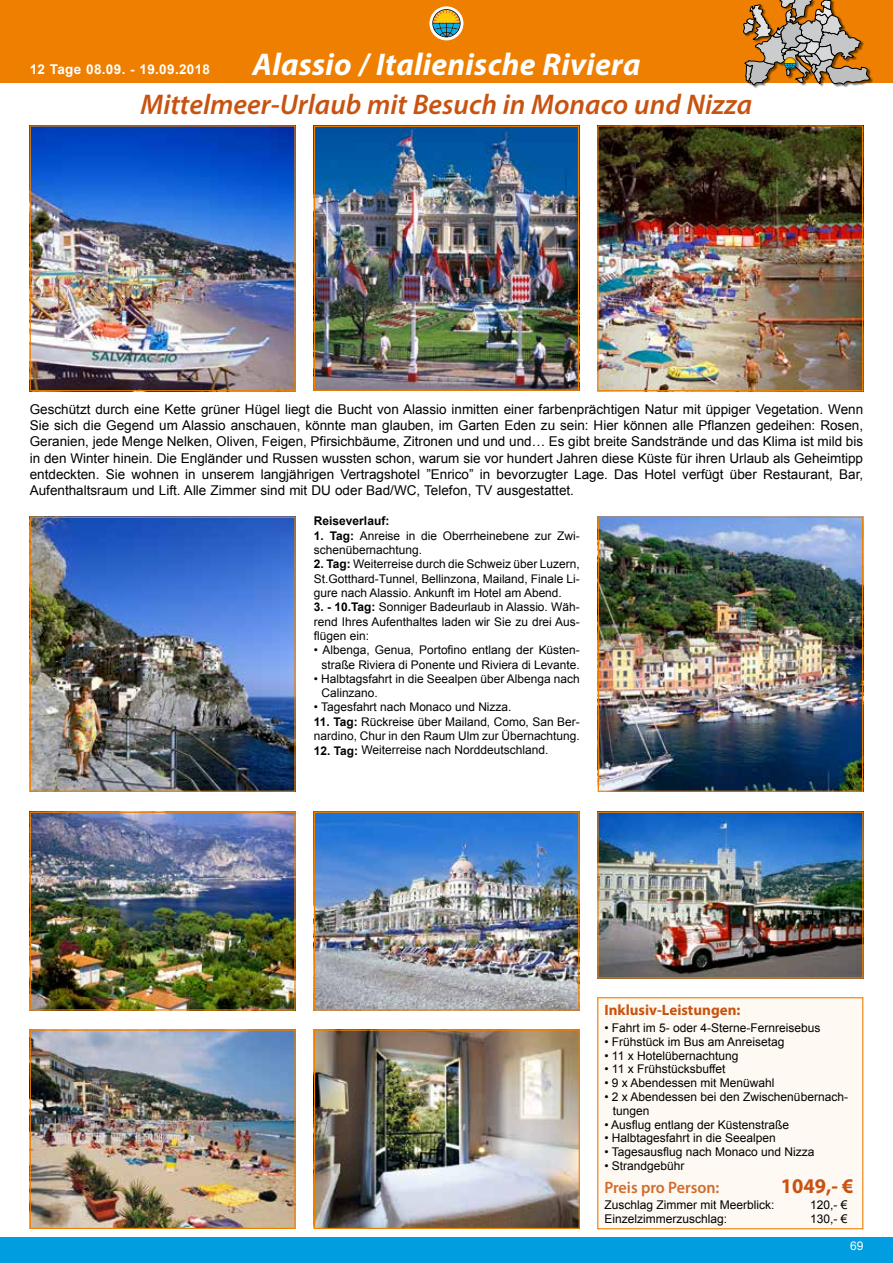
<style>
.page{position:relative;width:893px;height:1263px;background:#fff}
.page>*{position:absolute;margin:0;border:0;box-sizing:border-box;transform-origin:0 0}
.t1{font:italic 700 31.5px "Myriad Pro";letter-spacing:.01em;color:#fff}
.t2{font:italic 600 28.5px "Myriad Pro";color:#c85310}
.t3{font:700 21px "Myriad Pro";color:#c85310}
.t4{font:600 16.5px "Myriad Pro";color:#d06c2d}
.t5{font:700 15px "Myriad Pro";color:#c85310}
.t6{font:13.5px/16.2px "Arial";color:#000;text-align:justify}
.t7{font:700 13.5px "Arial";letter-spacing:.025em;color:#fff}
.t8{font:12px/13.8px "Arial";color:#000}
.t9{font:700 12px "Arial";color:#000}
.t10{font:12px "Arial";color:#fff}
.t11{font:11.85px/14.2px "Arial";color:#000}
.s1{font-weight:700}
.s2{font-weight:700;font-size:11.85px}
</style>
<div class="page">
<div style="left:0;top:1237px;width:893px;height:26px;background:#009ee0"></div>
<div style="left:0;top:0;width:893px;height:83px;background:#ee7f00"></div>
<div style="left:743px;top:1px;width:130px;height:88px;background:#000;opacity:.5"></div>
<div style="left:597px;top:997px;width:267px;height:233px;background:#fff9f3"></div>
<svg style="left:743px;top:0;width:127px;height:86px"></svg>
<img style="left:32px;top:127px;width:262px;height:262px">
<div style="left:30px;top:125px;width:266px;height:266px;border:1px solid #ee7f00"></div>
<img style="left:599px;top:127px;width:262px;height:262px">
<div style="left:597px;top:125px;width:266px;height:266px;border:1px solid #ee7f00"></div>
<img style="left:316px;top:128px;width:261px;height:261px">
<div style="left:314px;top:126px;width:265px;height:265px;border:1px solid #ee7f00"></div>
<img style="left:316px;top:1031px;width:262px;height:196px">
<div style="left:314px;top:1029px;width:266px;height:200px;border:1px solid #ee7f00"></div>
<img style="left:32px;top:1031px;width:262px;height:196px">
<div style="left:30px;top:1029px;width:266px;height:200px;border:1px solid #ee7f00"></div>
<img style="left:599px;top:814px;width:262px;height:162px">
<div style="left:597px;top:812px;width:266px;height:166px;border:1px solid #ee7f00"></div>
<img style="left:600px;top:519px;width:261px;height:271px">
<div style="left:598px;top:517px;width:265px;height:275px;border:1px solid #ee7f00"></div>
<img style="left:32px;top:519px;width:262px;height:271px">
<div style="left:30px;top:517px;width:266px;height:275px;border:1px solid #ee7f00"></div>
<img style="left:32px;top:814px;width:262px;height:194px">
<div style="left:30px;top:812px;width:266px;height:198px;border:1px solid #ee7f00"></div>
<img style="left:316px;top:814px;width:261px;height:194px">
<div style="left:314px;top:812px;width:265px;height:198px;border:1px solid #ee7f00"></div>
<svg style="left:429px;top:6px;width:34px;height:34px"></svg>
<svg style="left:432px;top:9px;width:29px;height:28px"></svg>
<h1 class="t1" style="left:252px;top:44px;width:390px">Alassio / Italienische Riviera</h1>
<h2 class="t2" style="left:140px;top:86px;width:613px">Mittelmeer-Urlaub mit Besuch in Monaco und Nizza</h2>
<p class="t7" style="left:30px;top:61px;width:182px">12 Tage 08.09. - 19.09.2018</p>
<p class="t6" style="left:30px;top:401px;width:835px">Geschützt durch eine Kette grüner Hügel liegt die Bucht von Alassio inmitten einer farbenprächtigen Natur mit üppiger Vegetation. Wenn Sie sich die Gegend um Alassio anschauen, könnte man glauben, im Garten Eden zu sein: Hier können alle Pflanzen gedeihen: Rosen, Geranien, jede Menge Nelken, Oliven, Feigen, Pfirsichbäume, Zitronen und und und… Es gibt breite Sandstrände und das Klima ist mild bis in den Winter hinein. Die Engländer und Russen wussten schon, warum sie vor hundert Jahren diese Küste für ihren Urlaub als Geheimtipp entdeckten. Sie wohnen in unserem langjährigen Vertragshotel ”Enrico” in bevorzugter Lage. Das Hotel verfügt über Restaurant, Bar, Aufenthaltsraum und Lift. Alle Zimmer sind mit DU oder Bad/WC, Telefon, TV ausgestattet.</p>
<p class="t9" style="left:314px;top:513px;width:77px">Reiseverlauf:</p>
<p class="t11" style="left:314px;top:529px;width:267px"><span class="s1">1. Tag:</span> Anreise in die Oberrheinebene zur Zwi&shy;schenübernachtung.</p>
<p class="t11" style="left:314px;top:557px;width:267px;text-align:justify"><span class="s1">2. Tag:</span> Weiterreise durch die Schweiz über Luzern, St.Gotthard-Tunnel, Bellinzona, Mailand, Finale Li&shy;gure nach Alassio. Ankunft im Hotel am Abend.</p>
<p class="t11" style="left:314px;top:600px;width:267px;text-align:justify"><span class="s1">3. - 10.Tag:</span> Sonniger Badeurlaub in Alassio. Wäh&shy;rend Ihres Aufenthaltes laden wir Sie zu drei Aus&shy;flügen ein:</p>
<p class="t11" style="left:314px;top:643px;width:267px;text-align:right">• Albenga, Genua, Portofino entlang der Küsten&shy;straße Riviera di Ponente und Riviera di Levante.</p>
<p class="t11" style="left:321px;top:672px;width:260px;text-indent:-8px">• Halbtagsfahrt in die Seealpen über Albenga nach<br>Calinzano.</p>
<p class="t11" style="left:314px;top:700px;width:199px">• Tagesfahrt nach Monaco und Nizza.</p>
<p class="t11" style="left:314px;top:715px;width:267px"><span class="s1">11. Tag:</span> Rückreise über Mailand, Como, San Ber&shy;nardino, Chur in den Raum Ulm zur Übernachtung.</p>
<p class="t8" style="left:314px;top:743px;width:236px"><span class="s2">12. Tag:</span> Weiterreise nach Norddeutschland.</p>
<p class="t5" style="left:604px;top:1000px;width:138px">Inklusiv-Leistungen:</p>
<p class="t8" style="left:604px;top:1021px;width:218px">• Fahrt im 5- oder 4-Sterne-Fernreisebus</p>
<p class="t8" style="left:604px;top:1035px;width:182px">• Frühstück im Bus am Anreisetag</p>
<p class="t8" style="left:604px;top:1049px;width:136px">• 11 x Hotelübernachtung</p>
<p class="t8" style="left:604px;top:1062px;width:123px">• 11 x Frühstücksbuffet</p>
<p class="t8" style="left:604px;top:1076px;width:172px">• 9 x Abendessen mit Menüwahl</p>
<p class="t8" style="left:613px;top:1090px;width:237px;text-indent:-9px">• 2 x Abendessen bei den Zwischenübernach&shy;tungen</p>
<p class="t8" style="left:604px;top:1118px;width:186px">• Ausflug entlang der Küstenstraße</p>
<p class="t8" style="left:604px;top:1131px;width:173px">• Halbtagesfahrt in die Seealpen</p>
<p class="t8" style="left:604px;top:1145px;width:212px">• Tagesausflug nach Monaco und Nizza</p>
<p class="t8" style="left:604px;top:1159px;width:82px">• Strandgebühr</p>
<p class="t4" style="left:604px;top:1176px;width:117px">Preis pro Person:</p>
<h3 class="t3" style="left:781px;top:1172px;width:74px">1049,- €</h3>
<p class="t8" style="left:604px;top:1198px;width:172px">Zuschlag Zimmer mit Meerblick:</p>
<p class="t8" style="left:810px;top:1198px;width:39px">120,- €</p>
<p class="t8" style="left:604px;top:1211px;width:124px">Einzelzimmerzuschlag:</p>
<p class="t8" style="left:810px;top:1211px;width:39px">130,- €</p>
<p class="t10" style="left:850px;top:1237px;width:15px">69</p>
</div>
